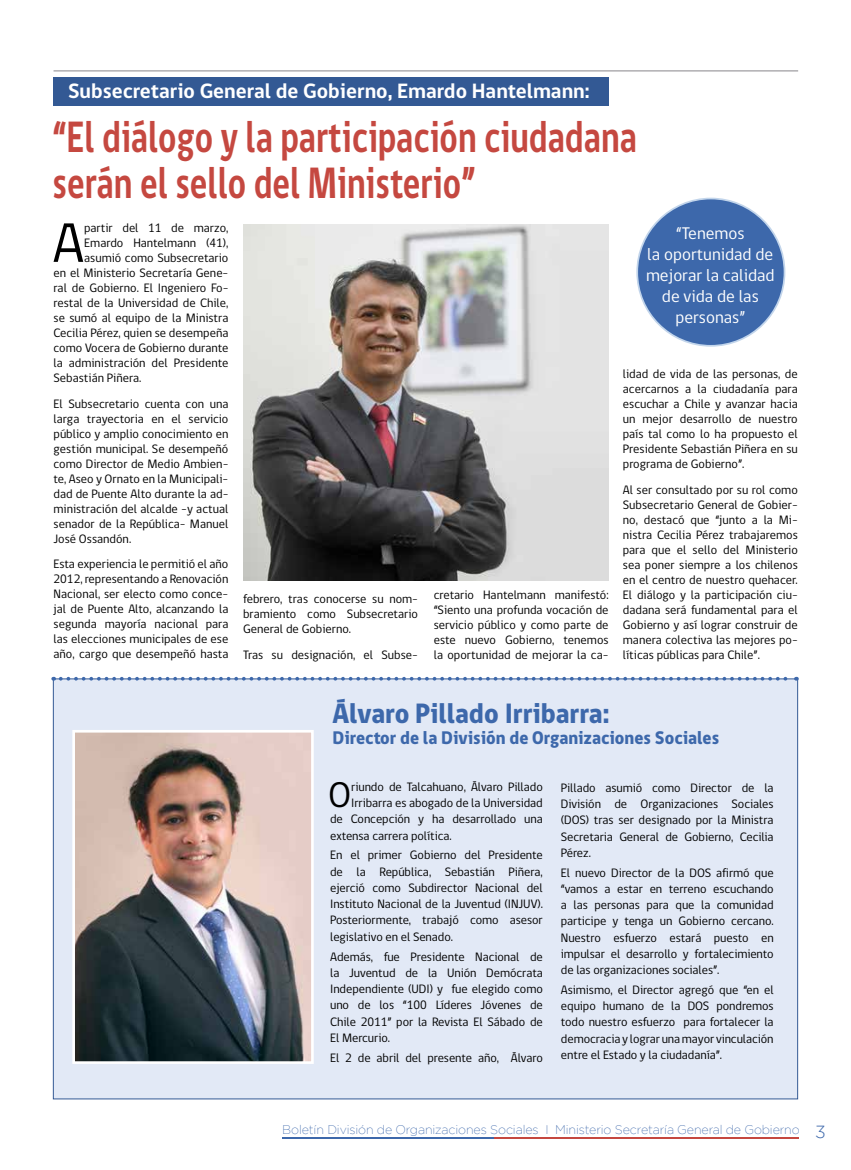
<style>
.page{position:relative;width:851px;height:1170px;background:#fff}
.page>*{position:absolute;margin:0;border:0;box-sizing:border-box;transform-origin:0 0}
.t1{font:57px "gob CL";color:#000}
.t2{font:700 45px/46.2px "gob CL";color:#c54840;scale:.76 1}
.t3{font:36.62px "gob CL";color:#000}
.t4{font:800 28.75px "gob CL";color:#3d68ab;scale:.93 1}
.t5{font:700 21.25px "gob CL";color:#fff}
.t6{font:800 18.75px "gob CL";color:#3d68ab;scale:.93 1}
.t7{font:17.25px/20.8px "gob CL";color:#fff;text-align:center}
.t8{font:12.5px/15px "gob CL";color:#000;text-align:justify}
.t9{font:200 12.5px "Gotham";letter-spacing:-.01em;color:#3d68ab}
.s1{font-weight:300;font-size:17.5px}
</style>
<div class="page">
<hr style="left:54px;top:71px;width:744px;height:1px;background:#87868a">
<div style="left:53px;top:77px;width:555px;height:28px;background:#335994"></div>
<hr style="left:282px;top:1136px;width:212px;height:2px;background:#3d68ab">
<hr style="left:494px;top:1136px;width:304px;height:2px;background:#c54840">
<div style="left:53px;top:678px;width:744px;height:420px;background:#e2e9f6"></div>
<img style="left:76px;top:733px;width:234px;height:326px">
<div style="left:72px;top:729px;width:242px;height:334px;border:3px solid #fff"></div>
<svg style="left:61px;top:676px;width:735px;height:4px"></svg>
<img style="left:243px;top:224px;width:365px;height:357px">
<div style="left:637px;top:198px;width:147px;height:148px;background:#3d68ab;border-radius:50%"></div>
<h3 class="t5" style="left:68px;top:77px;width:523px">Subsecretario General de Gobierno, Emardo Hantelmann:</h3>
<h2 class="t2" style="left:52px;top:115px;width:770px">“El diálogo y la participación ciudadana serán el sello del Ministerio”</h2>
<h1 class="t1" style="left:52px;top:204px;width:33px">A</h1>
<p class="t8" style="left:84px;top:220px;width:146px">partir del 11 de marzo,</p>
<p class="t8" style="left:84px;top:235px;width:146px">Emardo Hantelmann (41),</p>
<p class="t8" style="left:84px;top:250px;width:146px">asumió como Subsecretario</p>
<p class="t8" style="left:54px;top:265px;width:176px">en el Ministerio Secretaría Gene-</p>
<p class="t8" style="left:54px;top:280px;width:176px">ral de Gobierno. El Ingeniero Fo-</p>
<p class="t8" style="left:54px;top:295px;width:176px">restal de la Universidad de Chile,</p>
<p class="t8" style="left:54px;top:310px;width:176px">se sumó al equipo de la Ministra</p>
<p class="t8" style="left:54px;top:325px;width:176px">Cecilia Pérez, quien se desempeña</p>
<p class="t8" style="left:54px;top:340px;width:176px">como Vocera de Gobierno durante</p>
<p class="t8" style="left:54px;top:355px;width:176px">la administración del Presidente</p>
<p class="t8" style="left:54px;top:370px;width:89px">Sebastián Piñera.</p>
<p class="t8" style="left:54px;top:396px;width:176px">El Subsecretario cuenta con una larga trayectoria en el servicio público y amplio conocimiento en gestión municipal. Se desempeñó como Director de Medio Ambien&shy;te, Aseo y Ornato en la Municipali&shy;dad de Puente Alto durante la ad&shy;ministración del alcalde –y actual senador de la República- Manuel José Ossandón.</p>
<p class="t8" style="left:54px;top:557px;width:176px">Esta experiencia le permitió el año 2012, representando a Renovación Nacional, ser electo como conce&shy;jal de Puente Alto, alcanzando la segunda mayoría nacional para las elecciones municipales de ese año, cargo que desempeñó hasta</p>
<h3 class="t7" style="left:646px;top:224px;width:130px">“Tenemos<br>la oportunidad de mejorar la calidad de vida de las personas”</h3>
<p class="t8" style="left:243px;top:592px;width:176px">febrero, tras conocerse su nom&shy;bramiento como Subsecretario General de Gobierno.</p>
<p class="t8" style="left:243px;top:647px;width:176px">Tras su designación, el Subse-</p>
<p class="t8" style="left:433px;top:587px;width:176px">cretario Hantelmann manifestó: “Siento una profunda vocación de servicio público y como parte de este nuevo Gobierno, tenemos la oportunidad de mejorar la ca-</p>
<p class="t8" style="left:622px;top:367px;width:176px">lidad de vida de las personas, de acercarnos a la ciudadanía para escuchar a Chile y avanzar hacia un mejor desarrollo de nuestro país tal como lo ha propuesto el Presidente Sebastián Piñera en su programa de Gobierno”.</p>
<p class="t8" style="left:622px;top:482px;width:176px">Al ser consultado por su rol como Subsecretario General de Gobier&shy;no, destacó que “junto a la Mi&shy;nistra Cecilia Pérez trabajaremos para que el sello del Ministerio sea poner siempre a los chilenos en el centro de nuestro quehacer.<br>El diálogo y la participación ciu&shy;dadana será fundamental para el Gobierno y así lograr construir de manera colectiva las mejores po&shy;líticas públicas para Chile”.</p>
<h3 class="t4" style="left:332px;top:693px;width:299px">Álvaro Pillado Irribarra:</h3>
<h3 class="t6" style="left:332px;top:725px;width:417px">Director de la División de Organizaciones Sociales</h3>
<h3 class="t3" style="left:328px;top:769px;width:25px">O</h3>
<p class="t8" style="left:351px;top:779px;width:193px">riundo de Talcahuano, Álvaro Pillado</p>
<p class="t8" style="left:351px;top:795px;width:193px">Irribarra es abogado de la Universidad</p>
<p class="t8" style="left:330px;top:812px;width:214px">de Concepción y ha desarrollado una</p>
<p class="t8" style="left:330px;top:828px;width:123px">extensa carrera política.</p>
<p class="t8" style="left:330px;top:847px;width:214px;line-height:16.2px">En el primer Gobierno del Presidente de la República, Sebastián Piñera, ejerció como Subdirector Nacional del Instituto Nacional de la Juventud (INJUV).<br>Posteriormente, trabajó como asesor legislativo en el Senado.</p>
<p class="t8" style="left:330px;top:948px;width:214px;line-height:16.2px">Además, fue Presidente Nacional de la Juventud de la Unión Demócrata Independiente (UDI) y fue elegido como uno de los “100 Líderes Jóvenes de Chile 2011” por la Revista El Sábado de El Mercurio.</p>
<p class="t8" style="left:330px;top:1050px;width:214px">El 2 de abril del presente año, Álvaro</p>
<p class="t8" style="left:561px;top:779px;width:214px;line-height:16.2px">Pillado asumió como Director de la División de Organizaciones Sociales (DOS) tras ser designado por la Ministra Secretaria General de Gobierno, Cecilia Pérez.</p>
<p class="t8" style="left:561px;top:864px;width:214px;line-height:16.2px">El nuevo Director de la DOS afirmó que “vamos a estar en terreno escuchando a las personas para que la comunidad participe y tenga un Gobierno cercano.<br>Nuestro esfuerzo estará puesto en impulsar el desarrollo y fortalecimiento de las organizaciones sociales”.</p>
<p class="t8" style="left:561px;top:981px;width:214px;line-height:16.2px">Asimismo, el Director agregó que “en el equipo humano de la DOS pondremos todo nuestro esfuerzo para fortalecer la democracia y lograr una mayor vinculación entre el Estado y la ciudadanía”.</p>
<p class="t9" style="left:282px;top:1121px;width:545px">Boletín División de Organizaciones Sociales I Ministerio Secretaría General de Gobierno <span class="s1">3</span></p>
</div>
